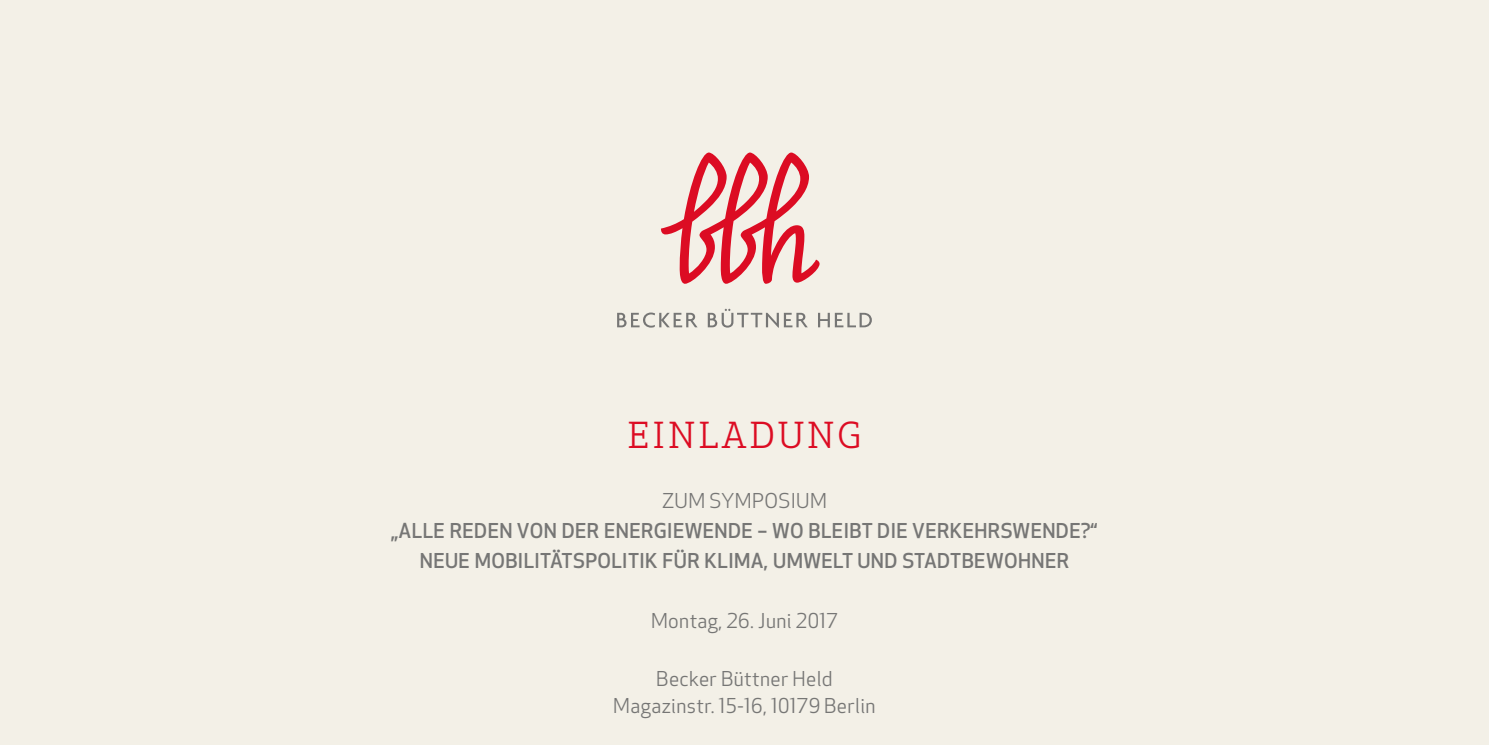
<style>
.page{position:relative;width:1489px;height:745px;background:#fff}
.page>*{position:absolute;margin:0;border:0;box-sizing:border-box;transform-origin:0 0}
.t1{font:35px "Apex Serif";letter-spacing:.09em;color:#dc0c23}
.t2{font:500 20px/30px "Apex New";letter-spacing:.02em;color:#767675;text-align:center}
.t3{font:20px/27.5px "Apex New";letter-spacing:.02em;color:#767675;text-align:center}
</style>
<div class="page">
<div style="left:0;top:0;width:1488px;height:744px;background:#f3f0e7"></div>
<svg style="left:661px;top:152px;width:158px;height:131px"></svg>
<svg style="left:617px;top:308px;width:254px;height:19px"></svg>
<h1 class="t1" style="left:627px;top:413px;width:236px">EINLADUNG</h1>
<p class="t3" style="left:662px;top:487px;width:166px">ZUM SYMPOSIUM</p>
<p class="t2" style="left:391px;top:515px;width:708px">„ALLE REDEN VON DER ENERGIEWENDE – WO BLEIBT DIE VERKEHRSWENDE?“<br>NEUE MOBILITÄTSPOLITIK FÜR KLIMA, UMWELT UND STADTBEWOHNER</p>
<p class="t3" style="left:651px;top:607px;width:188px">Montag, 26. Juni 2017</p>
<p class="t3" style="left:613px;top:664px;width:264px">Becker Büttner Held<br>Magazinstr. 15-16, 10179 Berlin</p>
</div>
